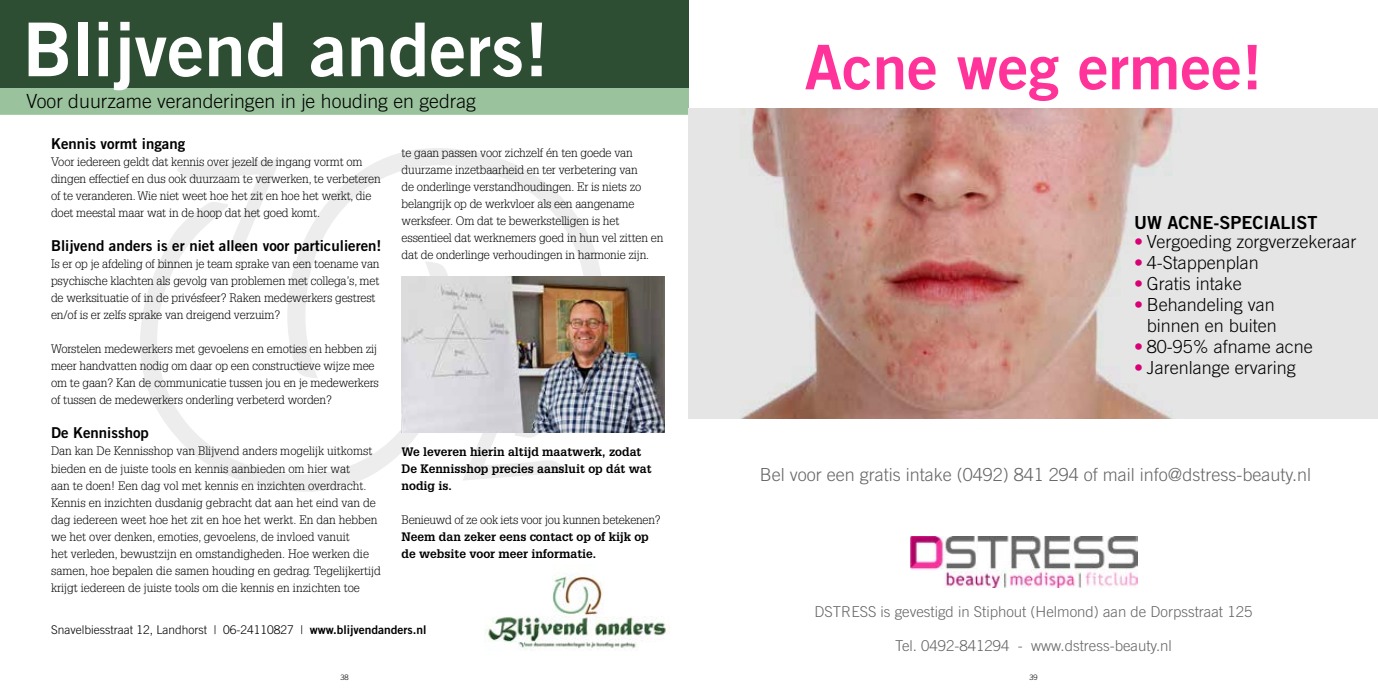
<style>
.page{position:relative;width:1378px;height:689px;background:#fff}
.page>*{position:absolute;margin:0;border:0;box-sizing:border-box;transform-origin:0 0}
.t1{font:74.25px "Trade Gothic LT Std Bd 2";color:#fff}
.t2{font:61.5px "Trade Gothic LT Std Bd 2";color:#f39}
.t3{font:300 19.5px "Trade Gothic LT Std";color:#000}
.t4{font:300 18px/21px "Trade Gothic LT Std";color:#000;text-align:right}
.t5{font:300 18px "Trade Gothic LT Std";color:#666}
.t6{font:18px "Trade Gothic LT Std Bd 2";color:#000}
.t7{font:300 15px "Trade Gothic LT Std";color:#666}
.t8{font:15px "Trade Gothic LT Std Bd 2";color:#000}
.t9{font:300 12px/17px "Glypha LT Std";letter-spacing:-.01em;color:#000}
.t10{font:700 12px/17px "Glypha LT Std";color:#000}
.t11{font:300 12px "Trade Gothic LT Std";color:#000}
.t12{font:300 7.5px "Trade Gothic LT Std";color:#000}
.s1{font-family:"Trade Gothic LT Std Bd 2";font-weight:400}
.s2{color:#d80076}
</style>
<div class="page">
<svg style="left:384px;top:148px;width:219px;height:285px"></svg>
<svg style="left:462px;top:432px;width:104px;height:48px"></svg>
<svg style="left:328px;top:159px;width:107px;height:43px"></svg>
<svg style="left:140px;top:202px;width:315px;height:290px"></svg>
<svg style="left:177px;top:159px;width:103px;height:95px"></svg>
<div style="left:0;top:88px;width:689px;height:27px;background:#9ac39d"></div>
<div style="left:0;top:0;width:689px;height:88px;background:#2d4e33"></div>
<img style="left:401px;top:277px;width:263px;height:155px">
<img style="left:484px;top:571px;width:183px;height:80px">
<div style="left:689px;top:109px;width:689px;height:310px;background:#e5e5e5"></div>
<img style="left:740px;top:109px;width:433px;height:310px">
<img style="left:910px;top:536px;width:227px;height:51px">
<h1 class="t1" style="left:23px;top:4px;width:527px">Blijvend anders!</h1>
<h3 class="t3" style="left:26px;top:90px;width:451px">Voor duurzame veranderingen in je houding en gedrag</h3>
<p class="t8" style="left:51px;top:135px;width:136px">Kennis vormt ingang</p>
<p class="t9" style="left:51px;top:154px;width:331px">Voor iedereen geldt dat kennis over jezelf de ingang vormt om dingen effectief en dus ook duurzaam te verwerken, te verbeteren of te veranderen. Wie niet weet hoe het zit en hoe het werkt, die doet meestal maar wat in de hoop dat het goed komt.</p>
<p class="t8" style="left:51px;top:237px;width:332px">Blijvend anders is er niet alleen voor particulieren!</p>
<p class="t9" style="left:51px;top:256px;width:330px">Is er op je afdeling of binnen je team sprake van een toename van psychische klachten als gevolg van problemen met collega’s, met de werksituatie of in de privésfeer? Raken medewerkers gestrest en/of is er zelfs sprake van dreigend verzuim?</p>
<p class="t9" style="left:51px;top:341px;width:329px">Worstelen medewerkers met gevoelens en emoties en hebben zij meer handvatten nodig om daar op een constructieve wijze mee om te gaan? Kan de communicatie tussen jou en je medewerkers of tussen de medewerkers onderling verbeterd worden?</p>
<p class="t8" style="left:51px;top:424px;width:99px">De Kennisshop</p>
<p class="t9" style="left:51px;top:443px;width:331px">Dan kan De Kennisshop van Blijvend anders mogelijk uitkomst bieden en de juiste tools en kennis aanbieden om hier wat<br>aan te doen! Een dag vol met kennis en inzichten overdracht.<br>Kennis en inzichten dusdanig gebracht dat aan het eind van de dag iedereen weet hoe het zit en hoe het werkt. En dan hebben we het over denken, emoties, gevoelens, de invloed vanuit<br>het verleden, bewustzijn en omstandigheden. Hoe werken die samen, hoe bepalen die samen houding en gedrag. Tegelijkertijd krijgt iedereen de juiste tools om die kennis en inzichten toe</p>
<p class="t11" style="left:51px;top:622px;width:377px">Snavelbiesstraat 12, Landhorst | 06-24110827 | <span class="s1">www.blijvendanders.nl</span></p>
<p class="t9" style="left:401px;top:144px;width:263px">te gaan passen voor zichzelf én ten goede van duurzame inzetbaarheid en ter verbetering van<br>de onderlinge verstandhoudingen. Er is niets zo belangrijk op de werkvloer als een aangename werksfeer. Om dat te bewerkstelligen is het essentieel dat werknemers goed in hun vel zitten en dat de onderlinge verhoudingen in harmonie zijn.</p>
<p class="t10" style="left:401px;top:443px;width:252px">We leveren hierin altijd maatwerk, zodat<br>De Kennisshop precies aansluit op dát wat nodig is.</p>
<p class="t9" style="left:401px;top:511px;width:261px">Benieuwd of ze ook iets voor jou kunnen betekenen?</p>
<p class="t10" style="left:401px;top:528px;width:249px">Neem dan zeker eens contact op of kijk op de website voor meer informatie.</p>
<h2 class="t2" style="left:804px;top:29px;width:459px">Acne weg ermee!</h2>
<h3 class="t6" style="left:1134px;top:211px;width:185px">UW ACNE-SPECIALIST</h3>
<h3 class="t4" style="left:1134px;top:231px;width:224px"><span class="s2">•</span> Vergoeding zorgverzekeraar</h3>
<h3 class="t4" style="left:1134px;top:252px;width:126px"><span class="s2">•</span> 4-Stappenplan</h3>
<h3 class="t4" style="left:1134px;top:273px;width:109px"><span class="s2">•</span> Gratis intake</h3>
<h3 class="t4" style="left:1134px;top:294px;width:144px"><span class="s2">•</span> Behandeling van binnen en buiten</h3>
<h3 class="t4" style="left:1134px;top:336px;width:180px"><span class="s2">•</span> 80-95% afname acne</h3>
<h3 class="t4" style="left:1134px;top:357px;width:163px"><span class="s2">•</span> Jarenlange ervaring</h3>
<h3 class="t5" style="left:760px;top:463px;width:553px">Bel voor een gratis intake (0492) 841 294 of mail info@dstress-beauty.nl</h3>
<p class="t7" style="left:814px;top:602px;width:439px">DSTRESS is gevestigd in Stiphout (Helmond) aan de Dorpsstraat 125</p>
<p class="t7" style="left:895px;top:636px;width:278px">Tel. 0492-841294 - www.dstress-beauty.nl</p>
<p class="t12" style="left:340px;top:672px;width:10px">38</p>
<p class="t12" style="left:1029px;top:672px;width:10px">39</p>
</div>
